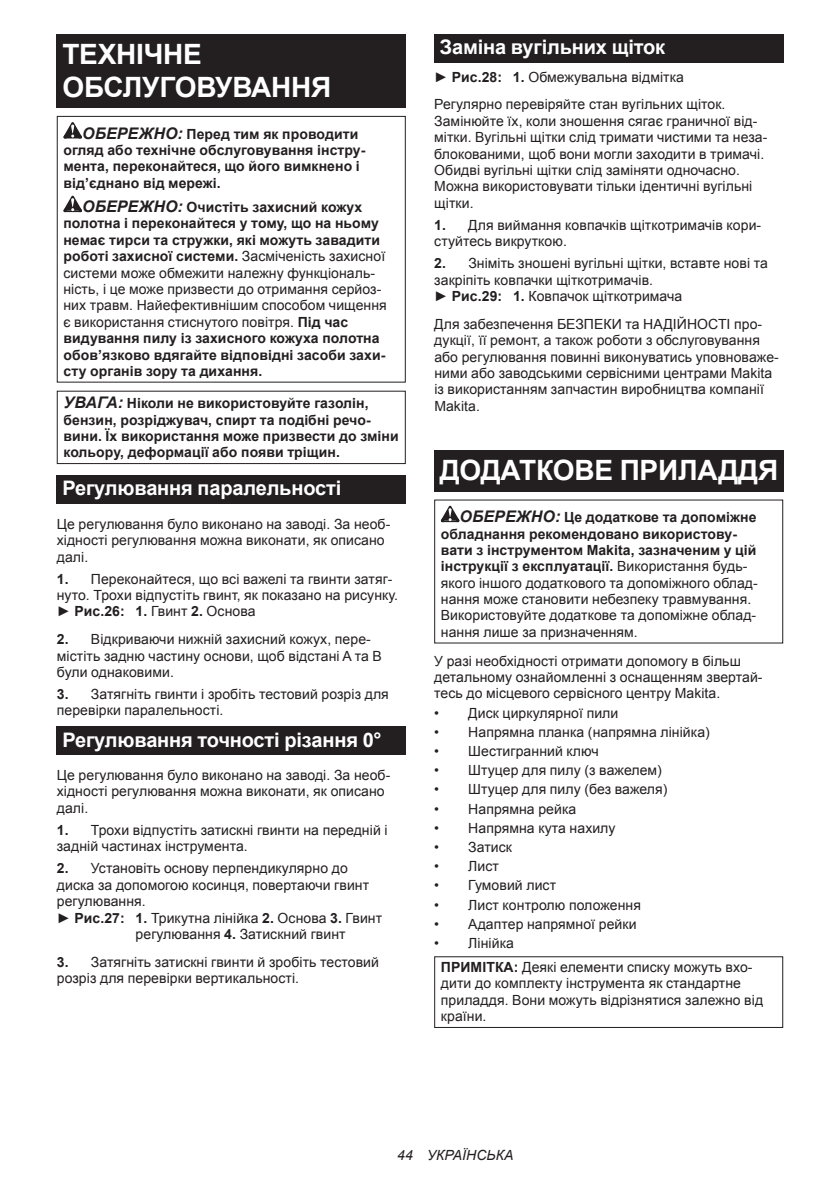
<style>
.page{position:relative;width:840px;height:1191px;background:#fff}
.page>*{position:absolute;margin:0;border:0;box-sizing:border-box;transform-origin:0 0}
.t1{font:700 28px/32.8px "Arial";letter-spacing:-.01em;color:#fff}
.t2{font:700 20px "Arial";letter-spacing:-.01em;color:#fff}
.t3{font:14px/16.4px "Arial";letter-spacing:.005em;color:#231f20}
.t4{font:700 14px/16.4px "Arial";letter-spacing:.005em;color:#231f20}
.t5{font:italic 14px "Arial";letter-spacing:.005em;color:#231f20}
.s1{font-style:italic;font-size:16px}
.s2{font-weight:400}
.s3{font-weight:700}
.s4{font-weight:700;font-style:italic;font-size:16px}
</style>
<div class="page">
<div style="left:57px;top:34px;width:348px;height:74px;background:#231f20"></div>
<svg style="left:63px;top:122px;width:19px;height:16px"></svg>
<svg style="left:63px;top:196px;width:19px;height:16px"></svg>
<div style="left:57px;top:116px;width:348px;height:266px;border:1px solid #231f20"></div>
<div style="left:57px;top:391px;width:348px;height:73px;border:1px solid #231f20"></div>
<div style="left:57px;top:475px;width:348px;height:29px;background:#231f20"></div>
<div style="left:57px;top:726px;width:348px;height:29px;background:#231f20"></div>
<div style="left:434px;top:34px;width:348px;height:29px;background:#231f20"></div>
<div style="left:434px;top:450px;width:348px;height:41px;background:#231f20"></div>
<svg style="left:440px;top:506px;width:19px;height:16px"></svg>
<div style="left:434px;top:956px;width:348px;height:72px;border:1px solid #231f20"></div>
<h1 class="t1" style="left:62px;top:38px;width:270px">ТЕХНІЧНЕ<br>ОБСЛУГОВУВАННЯ</h1>
<p class="t4" style="left:63px;top:126px;width:303px;text-indent:19px"><span class="s1">ОБЕРЕЖНО:</span> Перед тим як проводити огляд або технічне обслуговування інстру&shy;мента, переконайтеся, що його вимкнено і від’єднано від мережі.</p>
<p class="t4" style="left:63px;top:199px;width:325px;text-indent:19px"><span class="s1">ОБЕРЕЖНО:</span> Очистіть захисний кожух полотна і переконайтеся у тому, що на ньому немає тирси та стружки, які можуть завадити роботі захисної системи. <span class="s2">Засміченість захисної системи може обмежити належну функціональ&shy;ність, і це може призвести до отримання серйоз&shy;них травм. Найефективнішим способом чищення є використання стиснутого повітря.</span> Під час видування пилу із захисного кожуха полотна обов’язково вдягайте відповідні засоби захи&shy;сту органів зору та дихання.</p>
<p class="t4" style="left:63px;top:395px;width:336px"><span class="s1">УВАГА:</span> Ніколи не використовуйте газолін, бензин, розріджувач, спирт та подібні речо&shy;вини. Їх використання може призвести до зміни кольору, деформації або появи тріщин.</p>
<h2 class="t2" style="left:62px;top:475px;width:280px">Регулювання паралельності</h2>
<p class="t3" style="left:57px;top:516px;width:335px">Це регулювання було виконано на заводі. За необ&shy;хідності регулювання можна виконати, як описано далі.</p>
<p class="t3" style="left:57px;top:570px;width:342px"><span class="s3">1.</span> Переконайтеся, що всі важелі та гвинти затяг&shy;нуто. Трохи відпустіть гвинт, як показано на рисунку. ► <span class="s3">Рис.26: 1.</span> Гвинт <span class="s3">2.</span> Основа</p>
<p class="t3" style="left:57px;top:631px;width:326px"><span class="s3">2.</span> Відкриваючи нижній захисний кожух, пере&shy;містіть задню частину основи, щоб відстані A та B були однаковими.</p>
<p class="t3" style="left:57px;top:686px;width:333px"><span class="s3">3.</span> Затягніть гвинти і зробіть тестовий розріз для перевірки паралельності.</p>
<h2 class="t2" style="left:62px;top:726px;width:320px">Регулювання точності різання 0°</h2>
<p class="t3" style="left:57px;top:767px;width:335px">Це регулювання було виконано на заводі. За необ&shy;хідності регулювання можна виконати, як описано далі.</p>
<p class="t3" style="left:57px;top:822px;width:332px"><span class="s3">1.</span> Трохи відпустіть затискні гвинти на передній і задній частинах інструмента.</p>
<p class="t3" style="left:57px;top:860px;width:292px"><span class="s3">2.</span> Установіть основу перпендикулярно до</p>
<p class="t3" style="left:57px;top:876px;width:313px">диска за допомогою косинця, повертаючи гвинт</p>
<p class="t3" style="left:57px;top:893px;width:90px">регулювання.</p>
<p class="t3" style="left:57px;top:909px;width:326px">► <span class="s3">Рис.27: 1.</span> Трикутна лінійка <span class="s3">2.</span> Основа <span class="s3">3.</span> Гвинт</p>
<p class="t3" style="left:135px;top:926px;width:211px">регулювання <span class="s3">4.</span> Затискний гвинт</p>
<p class="t3" style="left:57px;top:953px;width:323px"><span class="s3">3.</span> Затягніть затискні гвинти й зробіть тестовий розріз для перевірки вертикальності.</p>
<h2 class="t2" style="left:439px;top:34px;width:227px">Заміна вугільних щіток</h2>
<p class="t3" style="left:434px;top:63px;width:293px;line-height:27.8px">► <span class="s3">Рис.28: 1.</span> Обмежувальна відмітка<br>Регулярно перевіряйте стан вугільних щіток.</p>
<p class="t3" style="left:434px;top:113px;width:334px">Замінюйте їх, коли зношення сягає граничної від&shy;мітки. Вугільні щітки слід тримати чистими та неза&shy;блокованими, щоб вони могли заходити в тримачі.<br>Обидві вугільні щітки слід заміняти одночасно.<br>Можна використовувати тільки ідентичні вугільні щітки.</p>
<p class="t3" style="left:434px;top:217px;width:328px"><span class="s3">1.</span> Для виймання ковпачків щіткотримачів кори&shy;стуйтесь викруткою.</p>
<p class="t3" style="left:434px;top:255px;width:335px"><span class="s3">2.</span> Зніміть зношені вугільні щітки, вставте нові та закріпіть ковпачки щіткотримачів.<br>► <span class="s3">Рис.29: 1.</span> Ковпачок щіткотримача</p>
<p class="t3" style="left:434px;top:316px;width:346px">Для забезпечення БЕЗПЕКИ та НАДІЙНОСТІ про&shy;дукції, її ремонт, а також роботи з обслуговування або регулювання повинні виконуватись уповноваже&shy;ними або заводськими сервісними центрами Makita із використанням запчастин виробництва компанії Makita.</p>
<h1 class="t1" style="left:439px;top:455px;width:339px">ДОДАТКОВЕ ПРИЛАДДЯ</h1>
<p class="t3" style="left:440px;top:509px;width:318px;text-indent:19px"><span class="s4">ОБЕРЕЖНО:</span> <span class="s3">Це додаткове та допоміжне обладнання рекомендовано використову&shy;вати з інструментом Makita, зазначеним у цій інструкції з експлуатації.</span> Використання будь&shy;якого іншого додаткового та допоміжного облад&shy;нання може становити небезпеку травмування.<br>Використовуйте додаткове та допоміжне облад&shy;нання лише за призначенням.</p>
<p class="t3" style="left:434px;top:652px;width:330px">У разі необхідності отримати допомогу в більш детальному ознайомленні з оснащенням звертай&shy;тесь до місцевого сервісного центру Makita.</p>
<p class="t3" style="left:434px;top:704px;width:185px">• Диск циркулярної пили</p>
<p class="t3" style="left:434px;top:724px;width:277px">• Напрямна планка (напрямна лінійка)</p>
<p class="t3" style="left:434px;top:743px;width:166px">• Шестигранний ключ</p>
<p class="t3" style="left:434px;top:762px;width:229px">• Штуцер для пилу (з важелем)</p>
<p class="t3" style="left:434px;top:781px;width:235px">• Штуцер для пилу (без важеля)</p>
<p class="t3" style="left:434px;top:800px;width:143px">• Напрямна рейка</p>
<p class="t3" style="left:434px;top:820px;width:183px">• Напрямна кута нахилу</p>
<p class="t3" style="left:434px;top:839px;width:79px">• Затиск</p>
<p class="t3" style="left:434px;top:858px;width:66px">• Лист</p>
<p class="t3" style="left:434px;top:877px;width:123px">• Гумовий лист</p>
<p class="t3" style="left:434px;top:896px;width:208px">• Лист контролю положення</p>
<p class="t3" style="left:434px;top:916px;width:204px">• Адаптер напрямної рейки</p>
<p class="t3" style="left:440px;top:931px;width:313px;line-height:23.8px;text-indent:-7px">• Лінійка<br><span class="s3">ПРИМІТКА:</span> Деякі елементи списку можуть вхо-</p>
<p class="t3" style="left:440px;top:975px;width:323px">дити до комплекту інструмента як стандартне приладдя. Вони можуть відрізнятися залежно від країни.</p>
<p class="t5" style="left:397px;top:1146px;width:118px">44 УКРАЇНСЬКА</p>
</div>
